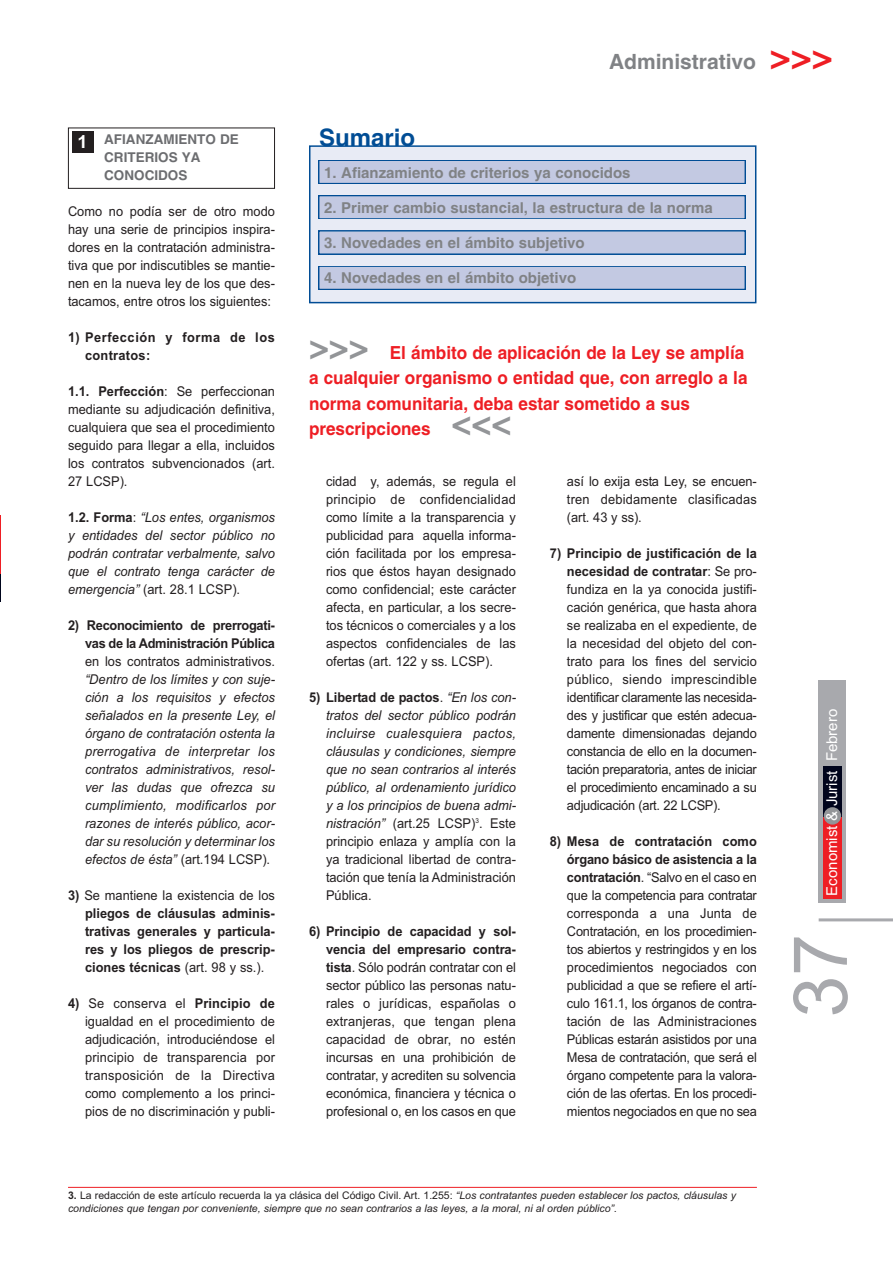
<style>
.page{position:relative;width:893px;height:1263px;background:#fff}
.page>*{position:absolute;margin:0;border:0;box-sizing:border-box;transform-origin:0 0}
.t1{font:75px "Arial";color:#a8a9ad}
.t2{font:700 24px "Helvetica";color:#014d95}
.t3{font:700 21px "Helvetica";color:#808285}
.t4{font:700 18px/25.5px "Helvetica";color:#ee1e24;scale:.95 1}
.t5{font:700 18px "Arial";color:#fff}
.t6{font:700 15px "Helvetica";color:#808285}
.t7{font:15px "Arial";color:#fff}
.t8{font:13.5px/18px "Arial";color:#231f20;text-align:justify;scale:.95 1}
.t9{font:italic 13.5px/18px "Arial";color:#231f20;text-align:justify;scale:.95 1}
.t10{font:700 13.5px/18px "Arial";color:#231f20;text-align:justify;scale:.95 1}
.t11{font:700 13.5px/18px "Arial";letter-spacing:-.02em;color:#231f20;text-align:right;scale:.95 1}
.t12{font:700 13.5px/18px "Helvetica";color:#6c6d70}
.t13{font:700 13.5px/18px "Arial";letter-spacing:.045em;color:#231f20;scale:.95 1}
.t14{font:italic 10.5px/12.8px "Arial";color:#231f20}
.s1{font-weight:700}
.s2{font-weight:700;font-style:normal}
.s3{font-style:normal}
.s4{font-weight:400}
.s5{font-size:36px;color:#ee1e24}
.s6{font-size:36px;color:#939598}
</style>
<div class="page">
<svg style="left:0;top:574px;width:1px;height:28px"></svg>
<hr style="left:0;top:515px;width:1px;height:59px;background:#ee1e24">
<hr style="left:819px;top:918px;width:74px;height:3px;background:#a8a9ad">
<div style="left:819px;top:680px;width:27px;height:223px;background:#a8a9ad"></div>
<div style="left:823px;top:816px;width:18px;height:83px;background:#ee1e24"></div>
<div style="left:823px;top:766px;width:18px;height:50px;background:#00041c"></div>
<div style="left:824px;top:807px;width:17px;height:18px;background:#939598;border-radius:50%"></div>
<div style="left:310px;top:147px;width:445px;height:155px;background:#e8ebf5"></div>
<div style="left:309px;top:145px;width:447px;height:158px;border:2px solid #014d95"></div>
<div style="left:319px;top:161px;width:426px;height:22px;background:#c3c9e2"></div>
<div style="left:319px;top:160px;width:426px;height:24px;border:2px solid #014d95"></div>
<div style="left:319px;top:196px;width:426px;height:22px;background:#c3c9e2"></div>
<div style="left:319px;top:196px;width:426px;height:23px;border:2px solid #014d95"></div>
<div style="left:319px;top:232px;width:426px;height:21px;background:#c3c9e2"></div>
<div style="left:319px;top:267px;width:426px;height:22px;background:#c3c9e2"></div>
<div style="left:319px;top:266px;width:426px;height:23px;border:2px solid #014d95"></div>
<hr style="left:68px;top:1187px;width:689px;height:1px;background:#ee1e24">
<div style="left:68px;top:128px;width:207px;height:61px;border:1px solid #231f20"></div>
<div style="left:72px;top:131px;width:22px;height:21px;background:#231f20"></div>
<p class="t12" style="left:104px;top:130px;width:136px">AFIANZAMIENTO DE<br>CRITERIOS YA<br>CONOCIDOS</p>
<p class="t8" style="left:68px;top:202px;width:219px">Como no podía ser de otro modo hay una serie de principios inspira&shy;dores en la contratación administra&shy;tiva que por indiscutibles se mantie&shy;nen en la nueva ley de los que des&shy;tacamos, entre otros los siguientes:</p>
<p class="t13" style="left:85px;top:328px;width:201px;text-indent:-17px">1) Perfección y forma de los contratos:</p>
<p class="t8" style="left:68px;top:382px;width:219px"><span class="s1">1.1. Perfección</span>: Se perfeccionan mediante su adjudicación definitiva, cualquiera que sea el procedimiento seguido para llegar a ella, incluidos los contratos subvencionados (art.<br>27 LCSP).</p>
<p class="t9" style="left:68px;top:508px;width:219px"><span class="s2">1.2. Forma</span><span class="s3">:</span> “Los entes, organismos y entidades del sector público no podrán contratar verbalmente, salvo que el contrato tenga carácter de emergencia” <span class="s3">(art. 28.1 LCSP).</span></p>
<p class="t11" style="left:68px;top:616px;width:219px">2) Reconocimiento de prerrogati&shy;vas de la Administración Pública</p>
<p class="t8" style="left:85px;top:652px;width:201px">en los contratos administrativos.</p>
<p class="t9" style="left:85px;top:670px;width:201px">“Dentro de los límites y con suje&shy;ción a los requisitos y efectos señalados en la presente Ley, el órgano de contratación ostenta la prerrogativa de interpretar los contratos administrativos, resol&shy;ver las dudas que ofrezca su cumplimiento, modificarlos por razones de interés público, acor&shy;dar su resolución y determinar los efectos de ésta” <span class="s3">(art.194 LCSP).</span></p>
<p class="t10" style="left:85px;top:886px;width:201px;text-indent:-17px">3) <span class="s4">Se mantiene la existencia de los </span>pliegos de cláusulas adminis&shy;trativas generales y particula&shy;res y los pliegos de prescrip&shy;ciones técnicas <span class="s4">(art. 98 y ss.).</span></p>
<p class="t8" style="left:85px;top:994px;width:201px;text-indent:-17px"><span class="s1">4)</span> Se conserva el <span class="s1">Principio de </span>igualdad en el procedimiento de adjudicación, introduciéndose el principio de transparencia por transposición de la Directiva como complemento a los princi&shy;pios de no discriminación y publi-</p>
<h3 class="t5" style="left:78px;top:131px;width:12px">1</h3>
<h3 class="t3" style="left:609px;top:50px;width:225px">Administrativo <span class="s5">&gt;&gt;&gt;</span></h3>
<h2 class="t2" style="left:319px;top:123px;width:98px">Sumario</h2>
<p class="t6" style="left:324px;top:164px;width:308px">1. Afianzamiento de criterios ya conocidos</p>
<p class="t6" style="left:324px;top:199px;width:390px">2. Primer cambio sustancial, la estructura de la norma</p>
<p class="t6" style="left:324px;top:234px;width:262px">3. Novedades en el ámbito subjetivo</p>
<p class="t6" style="left:324px;top:269px;width:254px">4. Novedades en el ámbito objetivo</p>
<h3 class="t4" style="left:309px;top:340px;width:463px"><span class="s6">&gt;&gt;&gt;</span> El ámbito de aplicación de la Ley se amplía a cualquier organismo o entidad que, con arreglo a la norma comunitaria, deba estar sometido a sus prescripciones <span class="s6">&lt;&lt;&lt;</span></h3>
<p class="t8" style="left:326px;top:472px;width:201px">cidad y, además, se regula el principio de confidencialidad como límite a la transparencia y publicidad para aquella informa&shy;ción facilitada por los empresa&shy;rios que éstos hayan designado como confidencial; este carácter afecta, en particular, a los secre&shy;tos técnicos o comerciales y a los aspectos confidenciales de las ofertas (art. 122 y ss. LCSP).</p>
<p class="t9" style="left:326px;top:688px;width:201px;text-indent:-17px"><span class="s2">5) Libertad de pactos</span><span class="s3">.</span> “En los con&shy;tratos del sector público podrán incluirse cualesquiera pactos, cláusulas y condiciones, siempre que no sean contrarios al interés público, al ordenamiento jurídico y a los principios de buena admi&shy;nistración” <span class="s3">(art.25 LCSP)</span><sup>3</sup><span class="s3">. Este principio enlaza y amplía con la ya tradicional libertad de contra&shy;tación que tenía la Administración Pública.</span></p>
<p class="t8" style="left:326px;top:922px;width:201px;text-indent:-17px"><span class="s1">6) Principio de capacidad y sol&shy;vencia del empresario contra&shy;tista</span>. Sólo podrán contratar con el sector público las personas natu&shy;rales o jurídicas, españolas o extranjeras, que tengan plena capacidad de obrar, no estén incursas en una prohibición de contratar, y acrediten su solvencia económica, financiera y técnica o profesional o, en los casos en que</p>
<p class="t8" style="left:567px;top:472px;width:201px">así lo exija esta Ley, se encuen&shy;tren debidamente clasificadas (art. 43 y ss).</p>
<p class="t8" style="left:567px;top:544px;width:201px;text-indent:-17px"><span class="s1">7) Principio de justificación de la necesidad de contratar</span>: Se pro&shy;fundiza en la ya conocida justifi&shy;cación genérica, que hasta ahora se realizaba en el expediente, de la necesidad del objeto del con&shy;trato para los fines del servicio público, siendo imprescindible identificar claramente las necesida&shy;des y justificar que estén adecua&shy;damente dimensionadas dejando constancia de ello en la documen&shy;tación preparatoria, antes de iniciar el procedimiento encaminado a su adjudicación (art. 22 LCSP).</p>
<p class="t8" style="left:567px;top:832px;width:201px;text-indent:-17px"><span class="s1">8) Mesa de contratación como órgano básico de asistencia a la contratación</span>. “Salvo en el caso en que la competencia para contratar corresponda a una Junta de Contratación, en los procedimien&shy;tos abiertos y restringidos y en los procedimientos negociados con publicidad a que se refiere el artí&shy;culo 161.1, los órganos de contra&shy;tación de las Administraciones Públicas estarán asistidos por una Mesa de contratación, que será el órgano competente para la valora&shy;ción de las ofertas. En los procedi&shy;mientos negociados en que no sea</p>
<p class="t7" style="left:823px;top:895px;width:188px;rotate:-90deg">Economist &amp; Jurist Febrero</p>
<h1 class="t1" style="left:777px;top:1017px;width:85px;rotate:-90deg">37</h1>
<p class="t14" style="left:68px;top:1189px;width:669px"><span class="s2">3.</span> <span class="s3">La redacción de este artículo recuerda la ya clásica del Código Civil. Art. 1.255:</span> “Los contratantes pueden establecer los pactos, cláusulas y condiciones que tengan por conveniente, siempre que no sean contrarios a las leyes, a la moral, ni al orden público”.</p>
</div>
